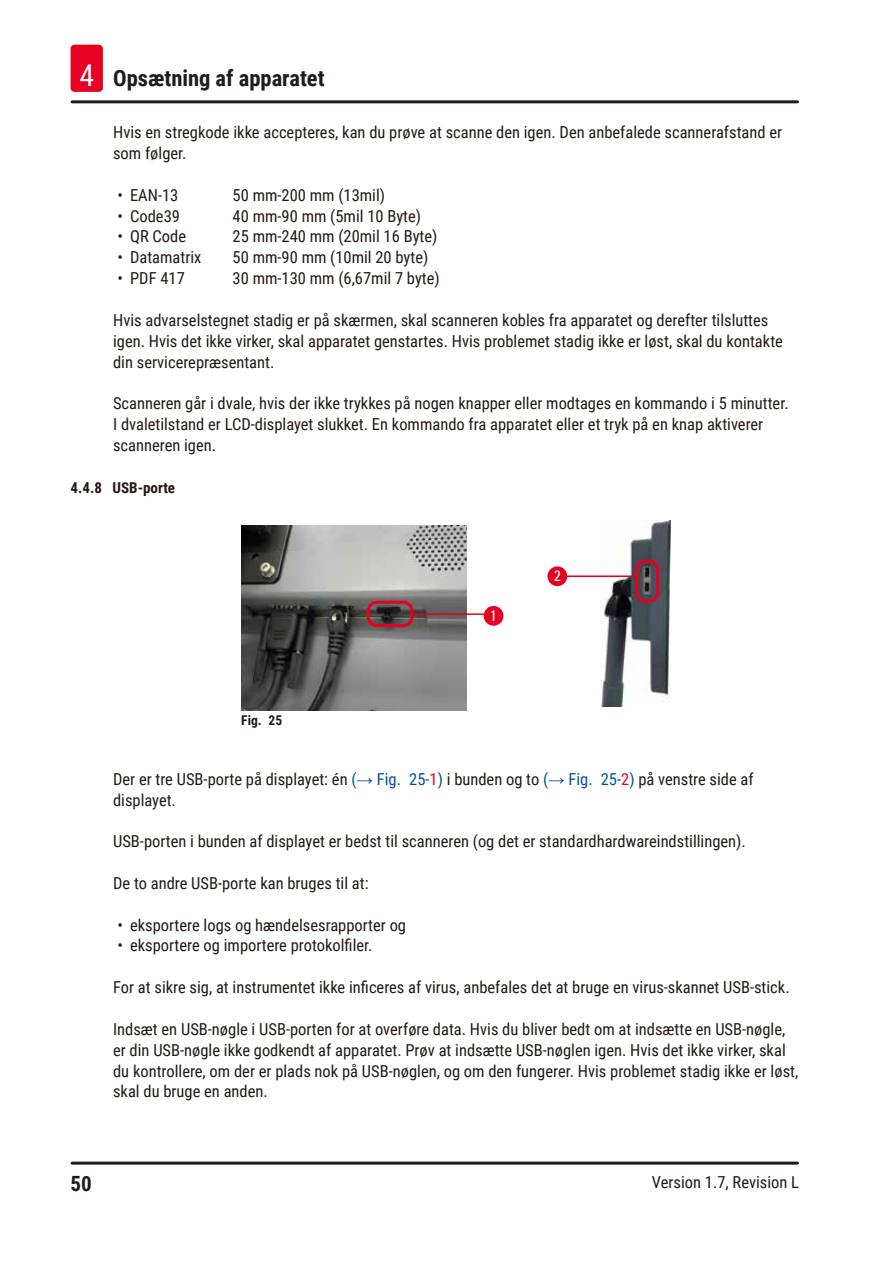
<style>
.page{position:relative;width:893px;height:1263px;background:#fff}
.page>*{position:absolute;margin:0;border:0;box-sizing:border-box;transform-origin:0 0}
.t1{font:700 22.5px "Roboto Condensed";color:#231916}
.t2{font:700 21px "Roboto Condensed";color:#231916}
.Description_text{font:16.5px/20.9px "Roboto Condensed";color:#231916}
.t3{font:700 15px "Roboto Condensed";color:#231916}
.t4{font:condensed 15px "Univers";color:#fff}
.t5{font:700 13.5px "Roboto Condensed";color:#231916}
.s1{font-weight:400;font-size:30px;color:#fff}
.s2{color:#00509e}
.s3{font-family:"Arial";color:#00509e}
.s4{color:#e60021}
</style>
<div class="page">
<hr style="left:72px;top:1161px;width:725px;height:3px;background:#231916">
<hr style="left:72px;top:100px;width:725px;height:3px;background:#231916">
<div style="left:71px;top:45px;width:32px;height:47px;background:#e60021;border-radius:4px"></div>
<img style="left:242px;top:526px;width:225px;height:184px">
<img style="left:601px;top:521px;width:69px;height:186px">
<div style="left:367px;top:601px;width:47px;height:26px;border:3px solid #e60021;border-radius:9px"></div>
<div style="left:635px;top:559px;width:24px;height:44px;border:3px solid #e60021;border-radius:9px"></div>
<hr style="left:415px;top:613px;width:71px;height:2px;background:#e60021">
<hr style="left:565px;top:575px;width:71px;height:2px;background:#e60021">
<div style="left:484px;top:606px;width:19px;height:20px;background:#e60021;border-radius:50%"></div>
<div style="left:547px;top:566px;width:20px;height:20px;background:#e60021;border-radius:50%"></div>
<h1 class="t1" style="left:79px;top:63px;width:247px"><span class="s1">4</span> Opsætning af apparatet</h1>
<p class="Description_text" style="left:113px;top:121px;width:670px">Hvis en stregkode ikke accepteres, kan du prøve at scanne den igen. Den anbefalede scannerafstand er som følger.</p>
<p class="Description_text" style="left:117px;top:184px;width:63px">• EAN-13</p>
<p class="Description_text" style="left:233px;top:184px;width:154px">50 mm-200 mm (13mil)</p>
<p class="Description_text" style="left:117px;top:205px;width:64px">• Code39</p>
<p class="Description_text" style="left:233px;top:205px;width:190px">40 mm-90 mm (5mil 10 Byte)</p>
<p class="Description_text" style="left:117px;top:226px;width:70px">• QR Code</p>
<p class="Description_text" style="left:233px;top:226px;width:206px">25 mm-240 mm (20mil 16 Byte)</p>
<p class="Description_text" style="left:117px;top:246px;width:86px">• Datamatrix</p>
<p class="Description_text" style="left:233px;top:246px;width:197px">50 mm-90 mm (10mil 20 byte)</p>
<p class="Description_text" style="left:117px;top:267px;width:69px">• PDF 417</p>
<p class="Description_text" style="left:233px;top:267px;width:209px">30 mm-130 mm (6,67mil 7 byte)</p>
<p class="Description_text" style="left:113px;top:309px;width:671px">Hvis advarselstegnet stadig er på skærmen, skal scanneren kobles fra apparatet og derefter tilsluttes igen. Hvis det ikke virker, skal apparatet genstartes. Hvis problemet stadig ikke er løst, skal du kontakte din servicerepræsentant.</p>
<p class="Description_text" style="left:113px;top:392px;width:677px">Scanneren går i dvale, hvis der ikke trykkes på nogen knapper eller modtages en kommando i 5 minutter.<br>I dvaletilstand er LCD-displayet slukket. En kommando fra apparatet eller et tryk på en knap aktiverer scanneren igen.</p>
<p class="t3" style="left:71px;top:477px;width:106px">4.4.8 USB-porte</p>
<p class="t5" style="left:241px;top:711px;width:42px">Fig. 25</p>
<p class="t4" style="left:490px;top:606px;width:8px">1</p>
<p class="t4" style="left:554px;top:566px;width:8px">2</p>
<p class="Description_text" style="left:113px;top:768px;width:642px">Der er tre USB-porte på displayet: én <span class="s2">(</span><span class="s3">→</span> <span class="s2">Fig. 25‑</span><span class="s4">1</span><span class="s2">)</span> i bunden og to <span class="s2">(</span><span class="s3">→</span> <span class="s2">Fig. 25‑</span><span class="s4">2</span><span class="s2">)</span> på venstre side af displayet.</p>
<p class="Description_text" style="left:113px;top:830px;width:634px">USB-porten i bunden af displayet er bedst til scanneren (og det er standardhardwareindstillingen).</p>
<p class="Description_text" style="left:113px;top:872px;width:257px">De to andre USB-porte kan bruges til at:</p>
<p class="Description_text" style="left:117px;top:914px;width:290px">• eksportere logs og hændelsesrapporter og</p>
<p class="Description_text" style="left:117px;top:934px;width:257px">• eksportere og importere protokolfiler.</p>
<p class="Description_text" style="left:113px;top:976px;width:678px">For at sikre sig, at instrumentet ikke inficeres af virus, anbefales det at bruge en virus-skannet USB-stick.</p>
<p class="Description_text" style="left:113px;top:1018px;width:687px">Indsæt en USB-nøgle i USB-porten for at overføre data. Hvis du bliver bedt om at indsætte en USB-nøgle, er din USB-nøgle ikke godkendt af apparatet. Prøv at indsætte USB-nøglen igen. Hvis det ikke virker, skal du kontrollere, om der er plads nok på USB-nøglen, og om den fungerer. Hvis problemet stadig ikke er løst, skal du bruge en anden.</p>
<p class="t2" style="left:71px;top:1169px;width:23px">50</p>
<p class="Description_text" style="left:652px;top:1171px;width:149px">Version 1.7, Revision L</p>
</div>
